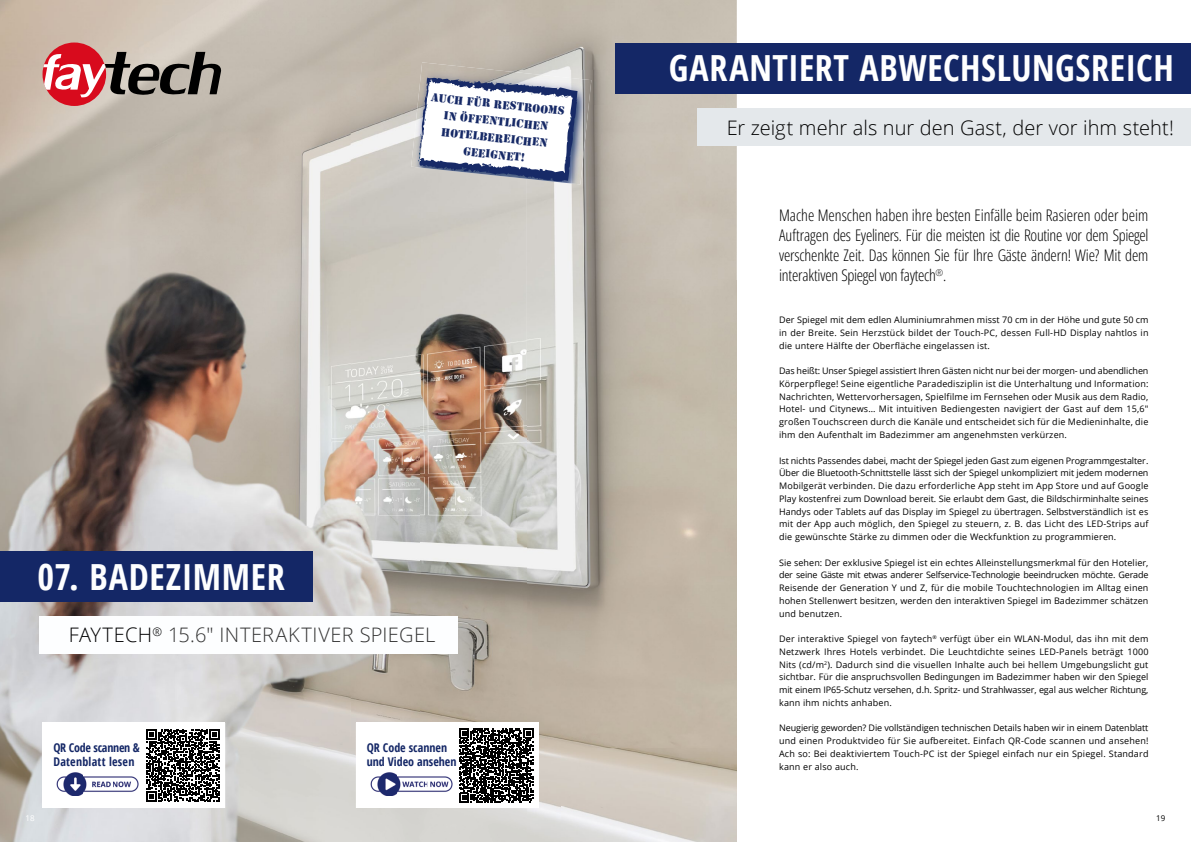
<style>
.page{position:relative;width:1191px;height:842px;background:#fff}
.page>*{position:absolute;margin:0;border:0;box-sizing:border-box;transform-origin:0 0}
.t1{font:700 condensed 36px "Open Sans";letter-spacing:.015em;color:#fff}
.t2{font:700 condensed 36px "Open Sans";letter-spacing:.02em;color:#fdfeff}
.t3{font:300 20px "Open Sans";color:#000}
.t4{font:300 20px "Open Sans";letter-spacing:.015em;color:#333}
.t5{font:300 16px/20px "Open Sans Condensed";letter-spacing:-.01em;color:#000;text-align:justify}
.t6{font:12px/16.8px "Stencil";color:#172a67;text-align:center}
.t7{font:700 condensed 12px/14.4px "Open Sans";letter-spacing:.02em;color:#142766}
.t8{font:700 condensed 12px/14.4px "Open Sans";color:#142766}
.t9{font:9px/12.8px "Open Sans";letter-spacing:.02em;color:#000;text-align:justify}
.t10{font:8px "Open Sans";color:#fff}
.t11{font:8px "Open Sans";color:#000}
.s1{color:#000}
</style>
<div class="page">
<img style="left:0;top:0;width:350px;height:702px">
<img style="left:456px;top:0;width:281px;height:70px">
<img style="left:591px;top:70px;width:146px;height:35px">
<img style="left:350px;top:105px;width:71px;height:632px">
<img style="left:561px;top:105px;width:176px;height:737px">
<img style="left:421px;top:184px;width:105px;height:538px">
<img style="left:526px;top:184px;width:35px;height:658px">
<img style="left:0;top:702px;width:70px;height:140px">
<img style="left:210px;top:737px;width:176px;height:105px">
<div style="left:43px;top:43px;width:63px;height:63px;background:#d80b1d;border-radius:50%"></div>
<svg style="left:43px;top:52px;width:178px;height:46px"></svg>
<div style="left:615px;top:43px;width:576px;height:51px;background:#142766"></div>
<div style="left:697px;top:109px;width:494px;height:37px;background:#e4e8eb"></div>
<div style="left:0;top:551px;width:312px;height:51px;background:#142766"></div>
<div style="left:39px;top:616px;width:418px;height:38px;background:#fdfeff"></div>
<div style="left:356px;top:723px;width:182px;height:85px;background:#fff"></div>
<svg style="left:459px;top:728px;width:74px;height:74px"></svg>
<img style="left:370px;top:772px;width:83px;height:23px">
<img style="left:411px;top:62px;width:180px;height:122px">
<svg style="left:418px;top:76px;width:159px;height:106px"></svg>
<div style="left:43px;top:723px;width:182px;height:85px;background:#fff"></div>
<svg style="left:146px;top:729px;width:73px;height:73px"></svg>
<img style="left:56px;top:772px;width:83px;height:23px">
<h3 class="t6" style="left:432px;top:89px;width:136px;rotate:6deg">auch fÜr restrooms in Öffentlichen hotelbereichen geeignet!</h3>
<h1 class="t2" style="left:38px;top:551px;width:249px">07. BADEZIMMER</h1>
<h2 class="t4" style="left:69px;top:621px;width:368px"><span class="s1">FAYTECH</span><sup>®</sup> 15.6″ INTERAKTIVER SPIEGEL</h2>
<h3 class="t7" style="left:53px;top:740px;width:88px">QR Code scannen &amp;<br>Datenblatt lesen</h3>
<h3 class="t8" style="left:367px;top:740px;width:91px">QR Code scannen und Video ansehen</h3>
<h1 class="t1" style="left:668px;top:43px;width:507px">GARANTIERT ABWECHSLUNGSREICH</h1>
<h2 class="t3" style="left:726px;top:114px;width:449px">Er zeigt mehr als nur den Gast, der vor ihm steht!</h2>
<p class="t5" style="left:779px;top:205px;width:371px">Mache Menschen haben ihre besten Einfälle beim Rasieren oder beim Auftragen des Eyeliners. Für die meisten ist die Routine vor dem Spiegel verschenkte Zeit. Das können Sie für Ihre Gäste ändern! Wie? Mit dem interaktiven Spiegel von faytech<sup>®</sup>.</p>
<p class="t9" style="left:779px;top:313px;width:371px">Der Spiegel mit dem edlen Aluminiumrahmen misst 70 cm in der Höhe und gute 50 cm in der Breite. Sein Herzstück bildet der Touch-PC, dessen Full-HD Display nahtlos in die untere Hälfte der Oberfläche eingelassen ist.</p>
<p class="t9" style="left:779px;top:364px;width:371px">Das heißt: Unser Spiegel assistiert Ihren Gästen nicht nur bei der morgen- und abendlichen Körperpflege! Seine eigentliche Paradedisziplin ist die Unterhaltung und Information:<br>Nachrichten, Wettervorhersagen, Spielfilme im Fernsehen oder Musik aus dem Radio, Hotel- und Citynews… Mit intuitiven Bediengesten navigiert der Gast auf dem 15,6" großen Touchscreen durch die Kanäle und entscheidet sich für die Medieninhalte, die ihm den Aufenthalt im Badezimmer am angenehmsten verkürzen.</p>
<p class="t9" style="left:779px;top:454px;width:371px">Ist nichts Passendes dabei, macht der Spiegel jeden Gast zum eigenen Programmgestalter.<br>Über die Bluetooth-Schnittstelle lässt sich der Spiegel unkompliziert mit jedem modernen Mobilgerät verbinden. Die dazu erforderliche App steht im App Store und auf Google Play kostenfrei zum Download bereit. Sie erlaubt dem Gast, die Bildschirminhalte seines Handys oder Tablets auf das Display im Spiegel zu übertragen. Selbstverständlich ist es mit der App auch möglich, den Spiegel zu steuern, z. B. das Licht des LED-Strips auf die gewünschte Stärke zu dimmen oder die Weckfunktion zu programmieren.</p>
<p class="t9" style="left:779px;top:556px;width:371px">Sie sehen: Der exklusive Spiegel ist ein echtes Alleinstellungsmerkmal für den Hotelier, der seine Gäste mit etwas anderer Selfservice-Technologie beeindrucken möchte. Gerade Reisende der Generation Y und Z, für die mobile Touchtechnologien im Alltag einen hohen Stellenwert besitzen, werden den interaktiven Spiegel im Badezimmer schätzen und benutzen.</p>
<p class="t9" style="left:779px;top:632px;width:371px">Der interaktive Spiegel von faytech<sup>®</sup> verfügt über ein WLAN-Modul, das ihn mit dem Netzwerk Ihres Hotels verbindet. Die Leuchtdichte seines LED-Panels beträgt 1000<br>Nits (cd/m<sup>2</sup>). Dadurch sind die visuellen Inhalte auch bei hellem Umgebungslicht gut sichtbar. Für die anspruchsvollen Bedingungen im Badezimmer haben wir den Spiegel mit einem IP65-Schutz versehen, d.h. Spritz- und Strahlwasser, egal aus welcher Richtung, kann ihm nichts anhaben.</p>
<p class="t9" style="left:779px;top:721px;width:371px">Neugierig geworden? Die vollständigen technischen Details haben wir in einem Datenblatt und einen Produktvideo für Sie aufbereitet. Einfach QR-Code scannen und ansehen!<br>Ach so: Bei deaktiviertem Touch-PC ist der Spiegel einfach nur ein Spiegel. Standard kann er also auch.</p>
<p class="t10" style="left:26px;top:812px;width:11px">18</p>
<p class="t11" style="left:1156px;top:812px;width:11px">19</p>
</div>
